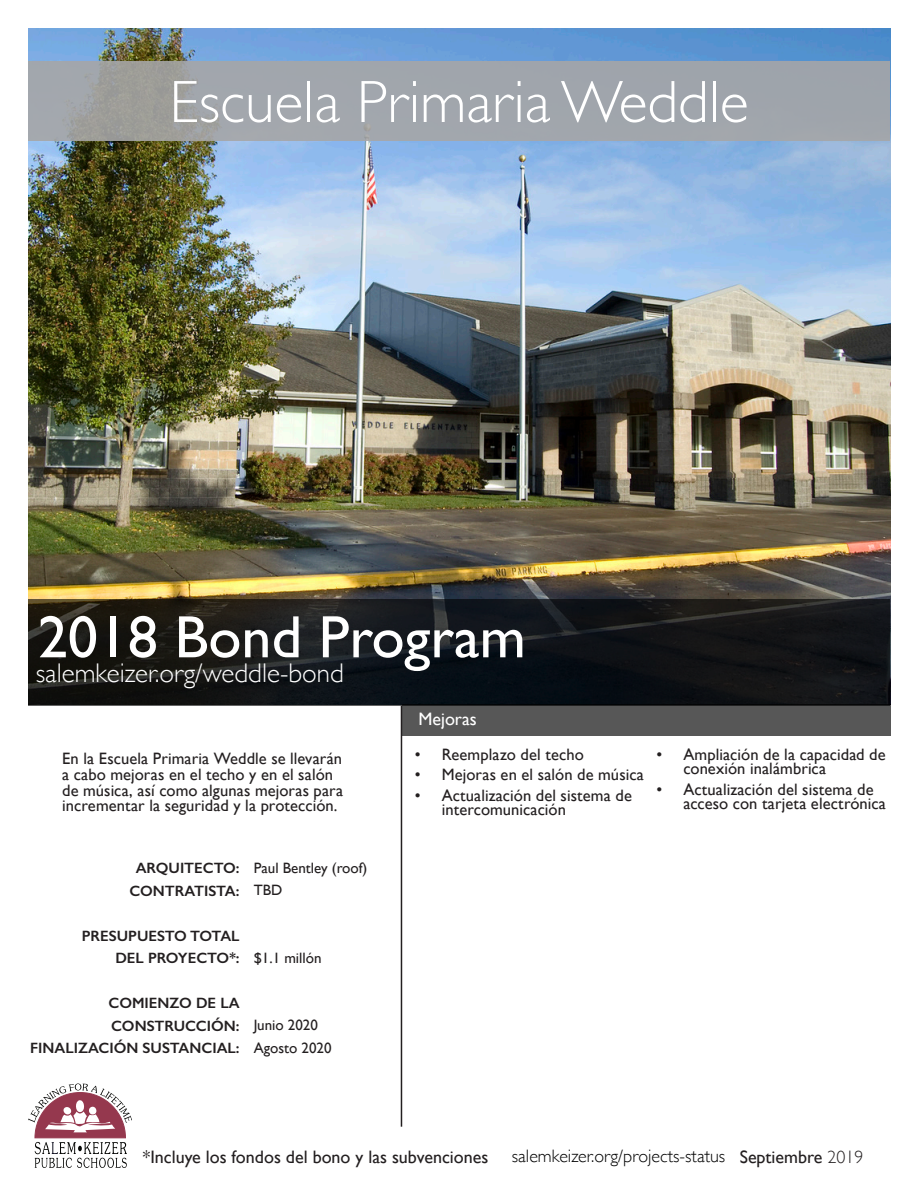
<style>
.page{position:relative;width:918px;height:1188px;background:#fff}
.page>*{position:absolute;margin:0;border:0;box-sizing:border-box;transform-origin:0 0}
.t1{font:300 60px "Gill Sans";color:#fff}
.t2{font:60px "Gill Sans";color:#fff}
.t3{font:300 27px "Gill Sans";color:#fff}
.t4{font:18px "Gill Sans";color:#231f20}
.t5{font:300 18px "Gill Sans";color:#000}
.t6{font:18px "Gill Sans";color:#fff}
.P_Body_1a_-_Roman_9{font:16.5px/15.8px "Gill Sans";letter-spacing:.005em;color:#231f20}
.t7{font:600 15px "Gill Sans";color:#231f20}
.t8{font:15px "Gill Sans";color:#231f20}
.s1{font-weight:300}
</style>
<div class="page">
<img style="left:29px;top:29px;width:861px;height:570px">
<svg style="left:29px;top:599px;width:861px;height:107px;background:#141618"></svg>
<div style="left:402px;top:705px;width:489px;height:31px;background:#575757"></div>
<hr style="left:401px;top:706px;width:1px;height:421px;background:#231f20">
<svg style="left:28px;top:1083px;width:104px;height:85px"></svg>
<div style="left:29px;top:62px;width:861px;height:79px;background:#a6a6a7"></div>
<p class="t1" style="left:169px;top:55px;width:581px">Escuela Primaria Weddle</p>
<p class="t2" style="left:38px;top:602px;width:490px">2018 Bond Program</p>
<p class="t3" style="left:36px;top:652px;width:310px">salemkeizer.org/weddle-bond</p>
<p class="t6" style="left:418px;top:709px;width:60px">Mejoras</p>
<p class="P_Body_1a_-_Roman_9" style="left:62px;top:751px;width:282px">En la Escuela Primaria Weddle se llevarán a cabo mejoras en el techo y en el salón de música, así como algunas mejoras para incrementar la seguridad y la protección.</p>
<p class="P_Body_1a_-_Roman_9" style="left:415px;top:746px;width:171px">• Reemplazo del techo</p>
<p class="P_Body_1a_-_Roman_9" style="left:415px;top:767px;width:231px">• Mejoras en el salón de música</p>
<p class="P_Body_1a_-_Roman_9" style="left:442px;top:788px;width:192px;line-height:14.2px;text-indent:-27px">• Actualización del sistema de intercomunicación</p>
<p class="P_Body_1a_-_Roman_9" style="left:683px;top:747px;width:204px;line-height:14.2px;text-indent:-27px">• Ampliación de la capacidad de conexión inalámbrica</p>
<p class="P_Body_1a_-_Roman_9" style="left:683px;top:782px;width:204px;line-height:14.2px;text-indent:-27px">• Actualización del sistema de acceso con tarjeta electrónica</p>
<p class="t7" style="left:136px;top:859px;width:105px">ARQUITECTO:</p>
<p class="t7" style="left:129px;top:882px;width:112px">CONTRATISTA:</p>
<p class="t7" style="left:82px;top:927px;width:159px">PRESUPUESTO TOTAL</p>
<p class="t7" style="left:115px;top:949px;width:126px">DEL PROYECTO*:</p>
<p class="t7" style="left:109px;top:994px;width:132px">COMIENZO DE LA</p>
<p class="t7" style="left:111px;top:1017px;width:130px">CONSTRUCCIÓN:</p>
<p class="t7" style="left:30px;top:1039px;width:211px">FINALIZACIÓN SUSTANCIAL:</p>
<p class="t8" style="left:254px;top:859px;width:115px">Paul Bentley (roof)</p>
<p class="t8" style="left:254px;top:881px;width:30px">TBD</p>
<p class="t8" style="left:254px;top:949px;width:69px">$1.1 millón</p>
<p class="t8" style="left:254px;top:1016px;width:66px">Junio 2020</p>
<p class="t8" style="left:254px;top:1039px;width:79px">Agosto 2020</p>
<p class="t4" style="left:143px;top:1146px;width:347px">*Incluye los fondos del bono y las subvenciones</p>
<p class="t5" style="left:512px;top:1142px;width:215px">salemkeizer.org/projects-status</p>
<p class="t4" style="left:740px;top:1146px;width:125px">Septiembre <span class="s1">2019</span></p>
</div>
